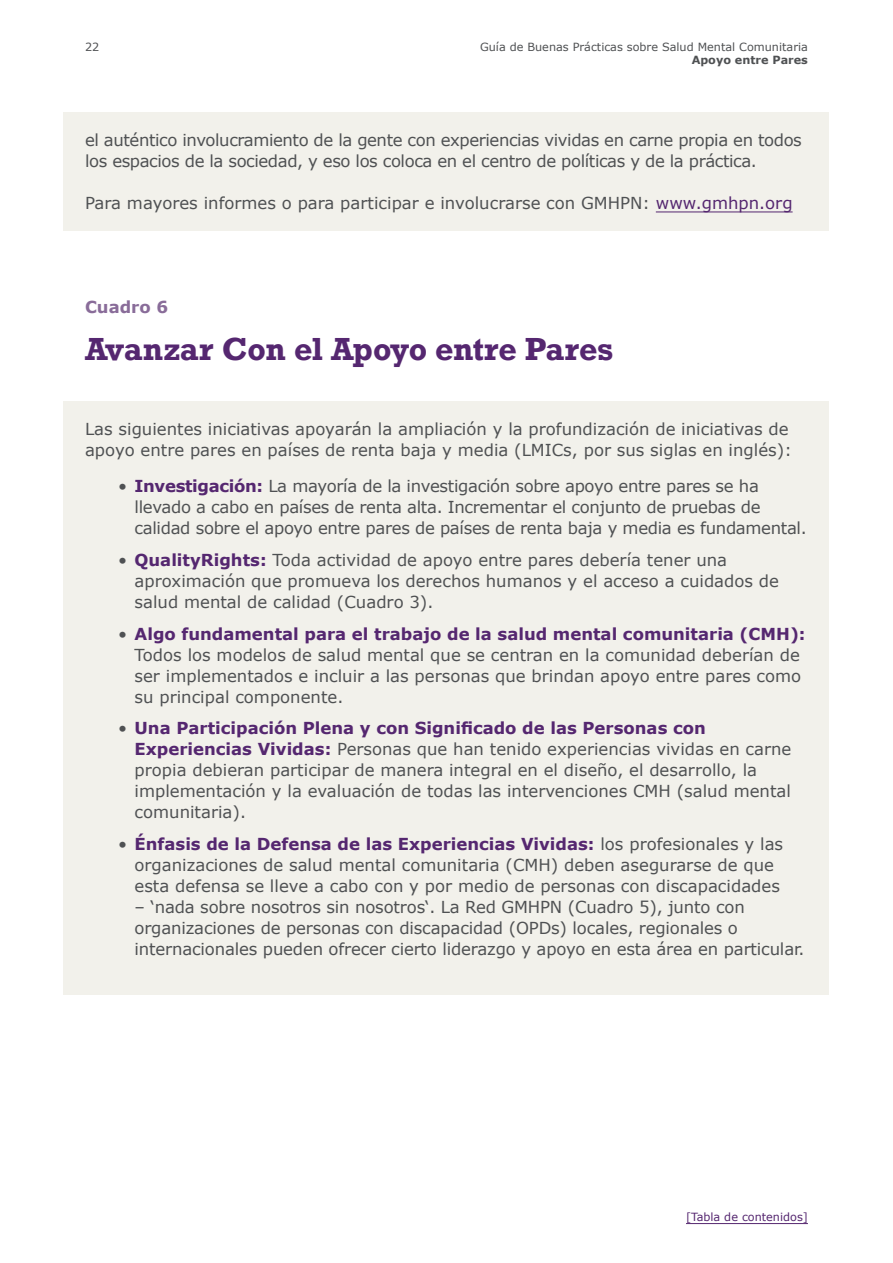
<style>
.page{position:relative;width:893px;height:1263px;background:#fff}
.page>*{position:absolute;margin:0;border:0;box-sizing:border-box;transform-origin:0 0}
.t1{font:700 30px "Rockwell";letter-spacing:-.01em;color:#552770}
.t2{font:16.5px/21px "Verdana";color:#4f5153}
.t3{font:16.5px/21px "Verdana";letter-spacing:-.02em;color:#4f5153}
.t4{font:16.5px/21px "Verdana";letter-spacing:-.025em;color:#4f5153}
.t5{font:700 16.5px "Verdana";color:#896c99}
.t6{font:11.25px "Verdana";color:#4f5153}
.t7{font:11.25px "Verdana";color:#552770}
.t8{font:700 11.25px "Verdana";color:#4f5153}
.s1{color:#552770}
.s2{font-weight:700;color:#552770}
</style>
<div class="page">
<div style="left:64px;top:402px;width:765px;height:593px;background:#f2f1eb"></div>
<div style="left:64px;top:112px;width:765px;height:118px;background:#f2f1eb"></div>
<hr style="left:656px;top:211px;width:137px;height:1px;background:#552770">
<hr style="left:686px;top:1223px;width:122px;height:1px;background:#552770">
<p class="t6" style="left:85px;top:39px;width:16px">22</p>
<p class="t6" style="left:480px;top:39px;width:329px">Guía de Buenas Prácticas sobre Salud Mental Comunitaria</p>
<p class="t8" style="left:692px;top:52px;width:118px">Apoyo entre Pares</p>
<p class="t4" style="left:85px;top:129px;width:718px">el auténtico involucramiento de la gente con experiencias vividas en carne propia en todos los espacios de la sociedad, y eso los coloca en el centro de políticas y de la práctica.</p>
<p class="t2" style="left:85px;top:192px;width:709px">Para mayores informes o para participar e involucrarse con GMHPN: <span class="s1">www.gmhpn.org</span></p>
<p class="t5" style="left:85px;top:296px;width:85px">Cuadro 6</p>
<h2 class="t1" style="left:85px;top:329px;width:529px">Avanzar Con el Apoyo entre Pares</h2>
<p class="t2" style="left:85px;top:419px;width:708px">Las siguientes iniciativas apoyarán la ampliación y la profundización de iniciativas de apoyo entre pares en países de renta baja y media (LMICs, por sus siglas en inglés):</p>
<p class="t3" style="left:135px;top:476px;width:674px;text-indent:-16px">• <span class="s2">Investigación:</span> La mayoría de la investigación sobre apoyo entre pares se ha llevado a cabo en países de renta alta. Incrementar el conjunto de pruebas de calidad sobre el apoyo entre pares de países de renta baja y media es fundamental.</p>
<p class="t2" style="left:135px;top:549px;width:646px;text-indent:-16px">• <span class="s2">QualityRights:</span> Toda actividad de apoyo entre pares debería tener una aproximación que promueva los derechos humanos y el acceso a cuidados de salud mental de calidad (Cuadro 3).</p>
<p class="t2" style="left:135px;top:623px;width:673px;text-indent:-16px">• <span class="s2">Algo fundamental para el trabajo de la salud mental comunitaria (CMH):<br></span>Todos los modelos de salud mental que se centran en la comunidad deberían de ser implementados e incluir a las personas que brindan apoyo entre pares como su principal componente.</p>
<p class="t2" style="left:135px;top:718px;width:658px;text-indent:-16px">• <span class="s2">Una Participación Plena y con Significado de las Personas con Experiencias Vividas:</span> Personas que han tenido experiencias vividas en carne propia debieran participar de manera integral en el diseño, el desarrollo, la implementación y la evaluación de todas las intervenciones CMH (salud mental comunitaria).</p>
<p class="t2" style="left:135px;top:833px;width:650px;text-indent:-16px">• <span class="s2">Énfasis de la Defensa de las Experiencias Vividas:</span> los profesionales y las organizaciones de salud mental comunitaria (CMH) deben asegurarse de que esta defensa se lleve a cabo con y por medio de personas con discapacidades</p>
<p class="t2" style="left:135px;top:896px;width:672px">– ‘nada sobre nosotros sin nosotros‘. La Red GMHPN (Cuadro 5), junto con organizaciones de personas con discapacidad (OPDs) locales, regionales o internacionales pueden ofrecer cierto liderazgo y apoyo en esta área en particular.</p>
<p class="t7" style="left:686px;top:1209px;width:123px">[Tabla de contenidos]</p>
</div>
